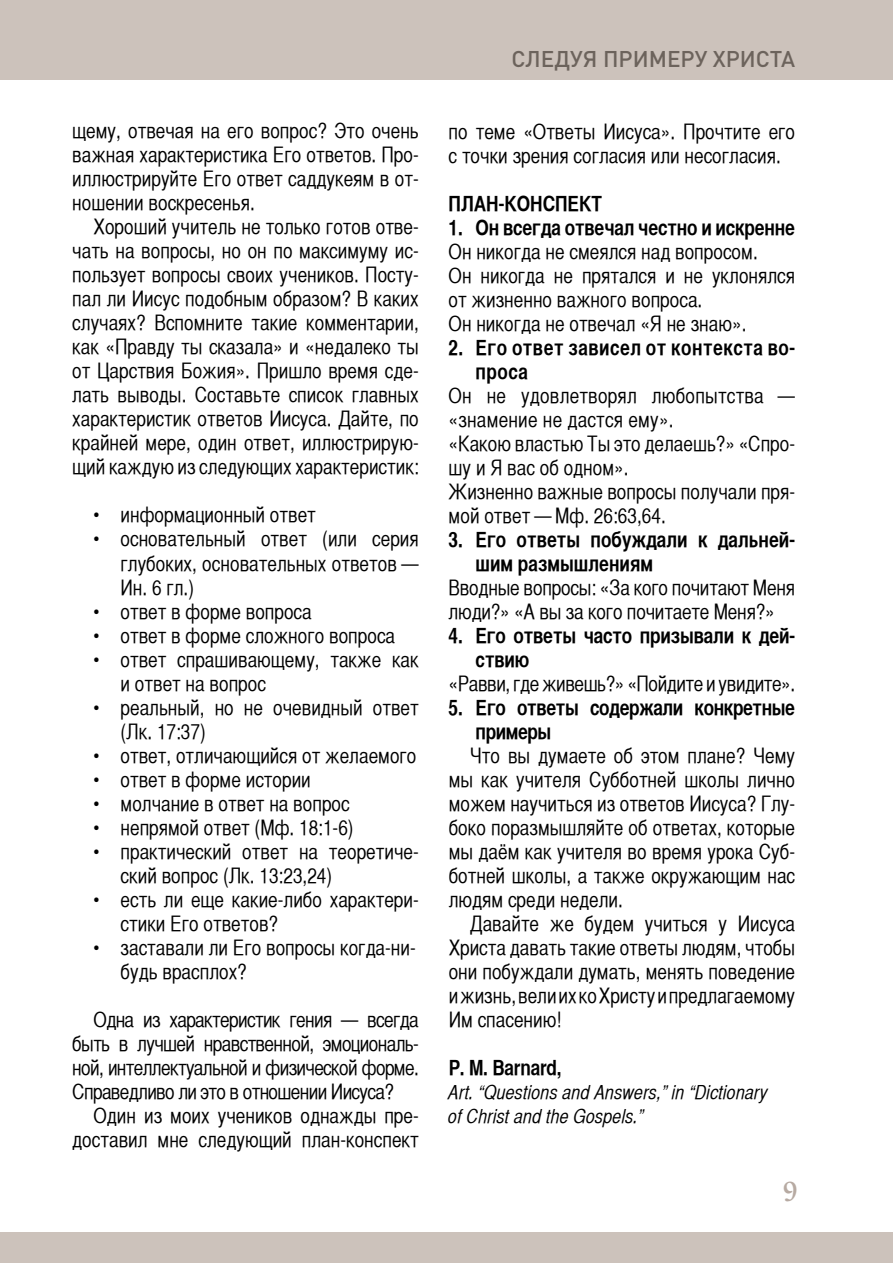
<style>
.page{position:relative;width:893px;height:1263px;background:#fff}
.page>*{position:absolute;margin:0;border:0;box-sizing:border-box;transform-origin:0 0}
.t1{font:700 27px "Bannikova C";color:#b7aaa2}
.t2{font:500 22.5px "DIN Pro";color:#6c635c}
.t3{font:21px/24px "Helvetica CY Plain";color:#000}
.t4{font:21px/24px "Helvetica CY Bold";letter-spacing:-.01em;color:#000}
.t5{font:21px/24px "Helvetica CY Bold";letter-spacing:.02em;color:#000}
.t6{font:21px "Helvetica CY Plain";letter-spacing:-.02em;color:#000}
.t7{font:19.5px/24px "Helvetica CY Oblique";letter-spacing:.01em;color:#000}
</style>
<div class="page">
<div style="left:0;top:0;width:893px;height:80px;background:#ccc2bb"></div>
<div style="left:0;top:1232px;width:893px;height:31px;background:#ccc2bb"></div>
<p class="t3" style="left:72px;top:119px;width:348px;text-align:justify">щему, отвечая на его вопрос? Это очень важная характеристика Его ответов. Про&shy;иллюстрируйте Его ответ саддукеям в от&shy;ношении воскресенья.</p>
<p class="t3" style="left:72px;top:215px;width:348px;text-align:justify;text-indent:21px">Хороший учитель не только готов отве&shy;чать на вопросы, но он по максимуму ис&shy;пользует вопросы своих учеников. Посту&shy;пал ли Иисус подобным образом? В каких случаях? Вспомните такие комментарии, как «Правду ты сказала» и «недалеко ты от Царствия Божия». Пришло время сде&shy;лать выводы. Составьте список главных характеристик ответов Иисуса. Дайте, по крайней мере, один ответ, иллюстрирую&shy;щий каждую из следующих характеристик:</p>
<p class="t3" style="left:94px;top:503px;width:224px">• информационный ответ</p>
<p class="t3" style="left:121px;top:527px;width:300px;text-align:justify;text-indent:-27px">• основательный ответ (или серия глубоких, основательных ответов — Ин. 6 гл.)</p>
<p class="t3" style="left:94px;top:599px;width:220px">• ответ в форме вопроса</p>
<p class="t3" style="left:94px;top:623px;width:303px">• ответ в форме сложного вопроса</p>
<p class="t3" style="left:121px;top:647px;width:300px;text-indent:-27px">• ответ спрашивающему, также как и ответ на вопрос</p>
<p class="t3" style="left:121px;top:695px;width:300px;text-indent:-27px">• реальный, но не очевидный ответ (Лк. 17:37)</p>
<p class="t3" style="left:94px;top:743px;width:324px">• ответ, отличающийся от желаемого</p>
<p class="t3" style="left:94px;top:767px;width:219px">• ответ в форме истории</p>
<p class="t3" style="left:94px;top:791px;width:258px">• молчание в ответ на вопрос</p>
<p class="t3" style="left:94px;top:815px;width:262px">• непрямой ответ (Мф. 18:1-6)</p>
<p class="t3" style="left:121px;top:839px;width:300px;text-indent:-27px">• практический ответ на теоретиче&shy;ский вопрос (Лк. 13:23,24)</p>
<p class="t3" style="left:121px;top:887px;width:300px;text-indent:-27px">• есть ли еще какие-либо характери&shy;стики Его ответов?</p>
<p class="t3" style="left:121px;top:935px;width:297px;text-indent:-27px">• заставали ли Его вопросы когда-ни&shy;будь врасплох?</p>
<p class="t3" style="left:72px;top:1007px;width:348px;text-align:justify;text-indent:21px">Одна из характеристик гения — всегда быть в лучшей нравственной, эмоциональ&shy;ной, интеллектуальной и физической форме.<br>Справедливо ли это в отношении Иисуса?</p>
<p class="t3" style="left:72px;top:1103px;width:348px;text-align:right">Один из моих учеников однажды пре&shy;доставил мне следующий план-конспект</p>
<p class="t2" style="left:511px;top:43px;width:285px">СЛЕДУЯ ПРИМЕРУ ХРИСТА</p>
<p class="t3" style="left:449px;top:119px;width:348px">по теме «Ответы Иисуса». Прочтите его с точки зрения согласия или несогласия.</p>
<p class="t4" style="left:449px;top:191px;width:155px">ПЛАН-КОНСПЕКТ</p>
<p class="t4" style="left:449px;top:215px;width:348px">1. Он всегда отвечал честно и искренне</p>
<p class="t3" style="left:449px;top:239px;width:348px">Он никогда не смеялся над вопросом.<br>Он никогда не прятался и не уклонялся от жизненно важного вопроса.<br>Он никогда не отвечал «Я не знаю».</p>
<p class="t5" style="left:476px;top:335px;width:321px;text-indent:-27px">2. Его ответ зависел от контекста во&shy;проса</p>
<p class="t3" style="left:449px;top:383px;width:348px">Он не удовлетворял любопытства — «знамение не дастся ему».<br>«Какою властью Ты это делаешь?» «Спро&shy;шу и Я вас об одном».<br>Жизненно важные вопросы получали пря&shy;мой ответ — Мф. 26:63,64.</p>
<p class="t4" style="left:476px;top:527px;width:321px;text-indent:-27px">3. Его ответы побуждали к дальней&shy;шим размышлениям</p>
<p class="t3" style="left:449px;top:575px;width:348px">Вводные вопросы: «За кого почитают Меня люди?» «А вы за кого почитаете Меня?»</p>
<p class="t4" style="left:476px;top:623px;width:321px;text-indent:-27px">4. Его ответы часто призывали к дей&shy;ствию</p>
<p class="t6" style="left:449px;top:671px;width:348px">«Равви, где живешь?» «Пойдите и увидите».</p>
<p class="t4" style="left:476px;top:695px;width:321px;text-indent:-27px">5. Его ответы содержали конкретные примеры</p>
<p class="t3" style="left:449px;top:743px;width:348px;text-align:justify;text-indent:21px">Что вы думаете об этом плане? Чему мы как учителя Субботней школы лично можем научиться из ответов Иисуса? Глу&shy;боко поразмышляйте об ответах, которые мы даём как учителя во время урока Суб&shy;ботней школы, а также окружающим нас людям среди недели.</p>
<p class="t3" style="left:449px;top:911px;width:348px;text-align:justify;text-indent:21px">Давайте же будем учиться у Иисуса Христа давать такие ответы людям, чтобы они побуждали думать, менять поведение и жизнь, вели их ко Христу и предлагаемому Им спасению!</p>
<p class="t4" style="left:449px;top:1055px;width:115px">P. M. Barnard,</p>
<p class="t7" style="left:449px;top:1080px;width:321px">Art. “Questions and Answers,” in “Dictionary of Christ and the Gospels.”</p>
<p class="t1" style="left:783px;top:1176px;width:16px">9</p>
</div>
